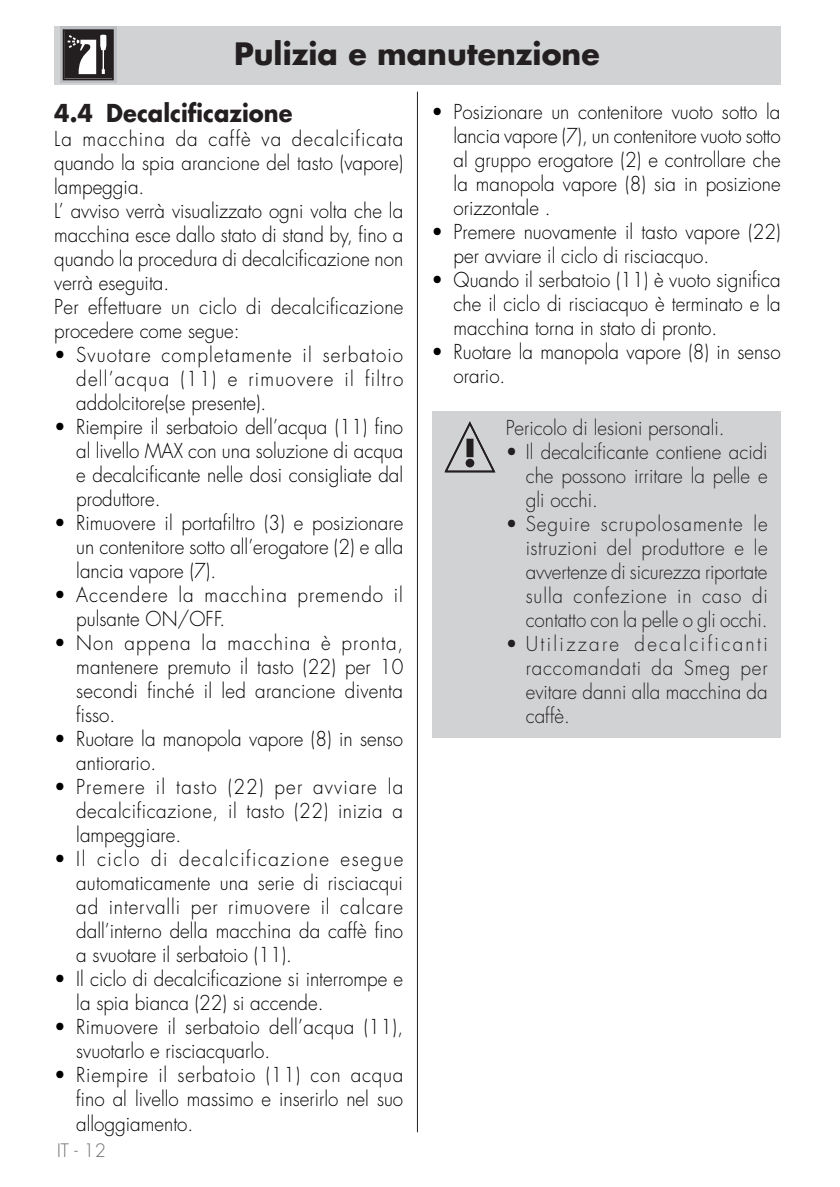
<style>
.page{position:relative;width:840px;height:1187px;background:#fff}
.page>*{position:absolute;margin:0;border:0;box-sizing:border-box;transform-origin:0 0}
.Testo{font:700 30px "Futura Std";color:#231f20}
.testo_tab{font:700 24px "Futura Std";color:#231f20;scale:.94 1}
.testo_tab-2{font:300 20px/24px "Futura Std";color:#000;text-align:justify;scale:.94 1}
.testo_tab-3{font:300 20px/24px "Futura Std";color:#231f20;text-align:justify;scale:.94 1}
.testo_tab-4{font:300 20px/24px "Futura Std";letter-spacing:.02em;color:#000;scale:.94 1}
.testo_tab-5{font:300 20px/24px "Futura Std";letter-spacing:.05em;color:#000;scale:.94 1}
.t1{font:300 18px "Futura Std";color:#6c6d70}
</style>
<div class="page">
<hr style="left:417px;top:92px;width:1px;height:1039px;background:#231f20">
<div style="left:54px;top:26px;width:726px;height:58px;background:#d1d2d4"></div>
<svg style="left:60px;top:26px;width:56px;height:57px"></svg>
<svg style="left:63px;top:29px;width:51px;height:51px;background:#5c595a"></svg>
<div style="left:431px;top:411px;width:349px;height:326px;background:#d1d2d4"></div>
<svg style="left:444px;top:421px;width:51px;height:51px"></svg>
<p class="Testo" style="left:234px;top:34px;width:367px">Pulizia e manutenzione</p>
<p class="testo_tab" style="left:54px;top:97px;width:255px">4.4 Decalcificazione</p>
<p class="testo_tab-2" style="left:54px;top:127px;width:373px">La macchina da caffè va decalcificata quando la spia arancione del tasto (vapore) lampeggia.</p>
<p class="testo_tab-2" style="left:54px;top:199px;width:372px">L’ avviso verrà visualizzato ogni volta che la macchina esce dallo stato di stand by, fino a quando la procedura di decalcificazione non verrà eseguita.</p>
<p class="testo_tab-4" style="left:54px;top:295px;width:373px">Per effettuare un ciclo di decalcificazione procedere come segue:</p>
<p class="testo_tab-2" style="left:76px;top:343px;width:349px;text-indent:-22px">• Svuotare completamente il serbatoio dell’acqua (11) e rimuovere il filtro addolcitore(se presente).</p>
<p class="testo_tab-2" style="left:76px;top:415px;width:349px;text-indent:-22px">• Riempire il serbatoio dell’acqua (11) fino al livello MAX con una soluzione di acqua e decalcificante nelle dosi consigliate dal produttore.</p>
<p class="testo_tab-2" style="left:76px;top:511px;width:349px;text-indent:-22px">• Rimuovere il portafiltro (3) e posizionare un contenitore sotto all’erogatore (2) e alla lancia vapore (7).</p>
<p class="testo_tab-5" style="left:76px;top:583px;width:349px;text-indent:-22px">• Accendere la macchina premendo il pulsante ON/OFF.</p>
<p class="testo_tab-2" style="left:76px;top:631px;width:349px;text-indent:-22px">• Non appena la macchina è pronta, mantenere premuto il tasto (22) per 10 secondi finché il led arancione diventa fisso.</p>
<p class="testo_tab-2" style="left:76px;top:727px;width:349px;text-indent:-22px">• Ruotare la manopola vapore (8) in senso antiorario.</p>
<p class="testo_tab-2" style="left:76px;top:775px;width:349px;text-indent:-22px">• Premere il tasto (22) per avviare la decalcificazione, il tasto (22) inizia a lampeggiare.</p>
<p class="testo_tab-2" style="left:76px;top:847px;width:349px;text-indent:-22px">• Il ciclo di decalcificazione esegue automaticamente una serie di risciacqui ad intervalli per rimuovere il calcare dall’interno della macchina da caffè fino a svuotare il serbatoio (11).</p>
<p class="testo_tab-2" style="left:76px;top:967px;width:349px;text-indent:-22px">• Il ciclo di decalcificazione si interrompe e la spia bianca (22) si accende.</p>
<p class="testo_tab-4" style="left:76px;top:1015px;width:349px;text-indent:-22px">• Rimuovere il serbatoio dell’acqua (11), svuotarlo e risciacquarlo.</p>
<p class="testo_tab-2" style="left:76px;top:1063px;width:349px;text-indent:-22px">• Riempire il serbatoio (11) con acqua fino al livello massimo e inserirlo nel suo alloggiamento.</p>
<p class="testo_tab-2" style="left:453px;top:100px;width:349px;text-indent:-22px">• Posizionare un contenitore vuoto sotto la lancia vapore (7), un contenitore vuoto sotto al gruppo erogatore (2) e controllare che la manopola vapore (8) sia in posizione orizzontale .</p>
<p class="testo_tab-2" style="left:453px;top:220px;width:349px;text-indent:-22px">• Premere nuovamente il tasto vapore (22) per avviare il ciclo di risciacquo.</p>
<p class="testo_tab-2" style="left:453px;top:268px;width:349px;text-indent:-22px">• Quando il serbatoio (11) è vuoto significa che il ciclo di risciacquo è terminato e la macchina torna in stato di pronto.</p>
<p class="testo_tab-2" style="left:453px;top:340px;width:349px;text-indent:-22px">• Ruotare la manopola vapore (8) in senso orario.</p>
<p class="testo_tab-3" style="left:505px;top:416px;width:234px">Pericolo di lesioni personali.</p>
<p class="testo_tab-3" style="left:525px;top:440px;width:259px;text-indent:-20px">• Il decalcificante contiene acidi che possono irritare la pelle e gli occhi.</p>
<p class="testo_tab-3" style="left:525px;top:512px;width:259px;text-indent:-20px">• Seguire scrupolosamente le istruzioni del produttore e le avvertenze di sicurezza riportate sulla confezione in caso di contatto con la pelle o gli occhi.</p>
<p class="testo_tab-3" style="left:525px;top:632px;width:259px;text-indent:-20px">• Utilizzare decalcificanti raccomandati da Smeg per evitare danni alla macchina da caffè.</p>
<p class="t1" style="left:57px;top:1138px;width:50px">IT - 12</p>
</div>
